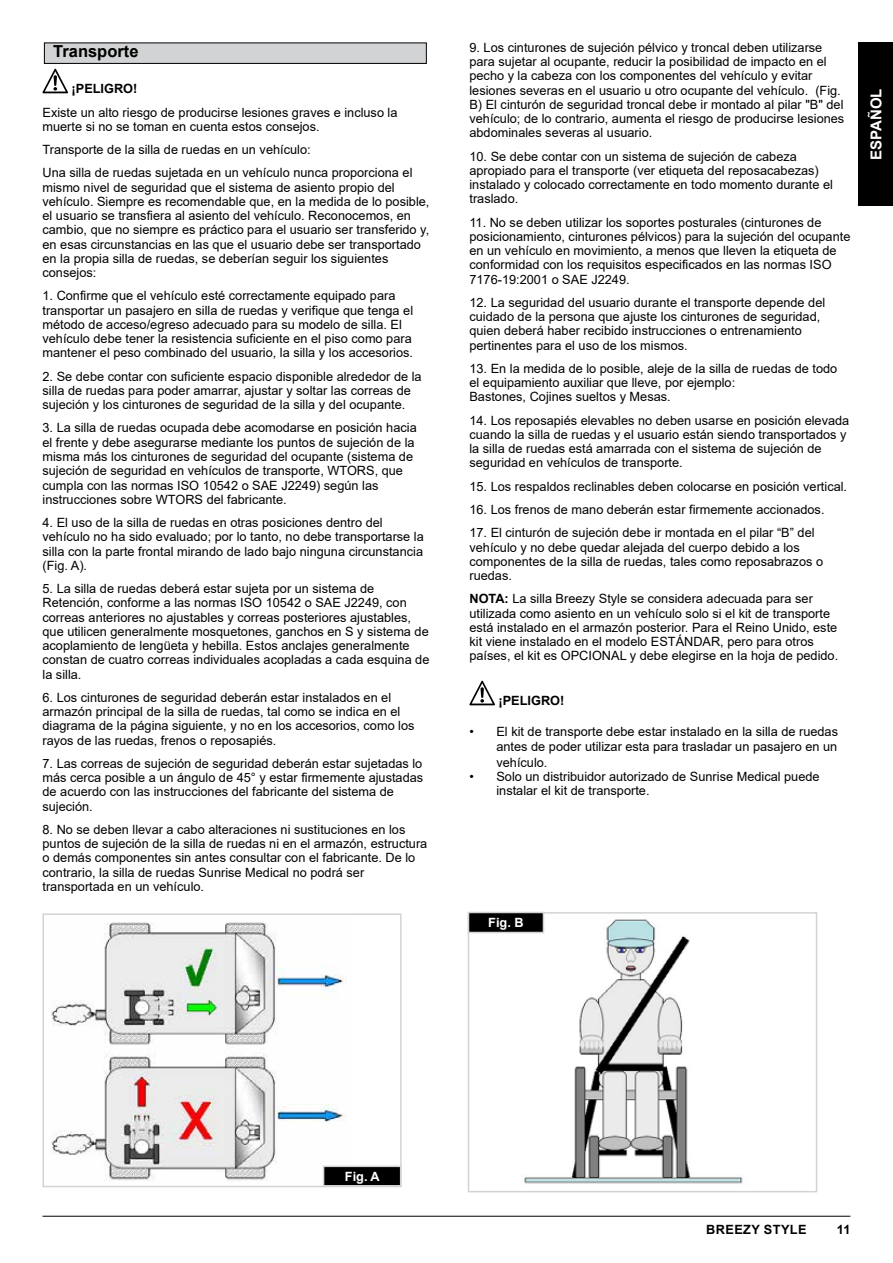
<style>
.page{position:relative;width:893px;height:1263px;background:#fff}
.page>*{position:absolute;margin:0;border:0;box-sizing:border-box;transform-origin:0 0}
.t1{font:700 16.5px "Arial";color:#000}
.t2{font:700 15px "Arial";color:#fff}
.t3{font:12.75px/14.2px "Arial";color:#000}
.t4{font:700 12.75px "Arial";color:#000}
.t5{font:700 12.75px "Arial";letter-spacing:.035em;color:#000}
.t6{font:700 12.75px "Arial";color:#fff}
.s1{font-weight:700}
</style>
<div class="page">
<hr style="left:43px;top:1216px;width:807px;height:1px;background:#000">
<div style="left:859px;top:43px;width:34px;height:163px;background:#000"></div>
<div style="left:44px;top:43px;width:382px;height:20px;background:#d1d3d4"></div>
<div style="left:44px;top:43px;width:383px;height:21px;border:1px solid #000"></div>
<svg style="left:43px;top:69px;width:25px;height:24px"></svg>
<img style="left:51px;top:922px;width:294px;height:260px">
<div style="left:43px;top:913px;width:359px;height:274px;border:2px solid #d1d3d4"></div>
<div style="left:324px;top:1166px;width:77px;height:20px;background:#000"></div>
<div style="left:323px;top:1165px;width:78px;height:21px;border:2px solid #d1d3d4"></div>
<svg style="left:469px;top:681px;width:26px;height:24px"></svg>
<img style="left:516px;top:915px;width:227px;height:269px">
<div style="left:468px;top:912px;width:349px;height:280px;border:2px solid #d1d3d4"></div>
<div style="left:468px;top:912px;width:75px;height:20px;background:#000"></div>
<div style="left:468px;top:912px;width:76px;height:21px;border:2px solid #d1d3d4"></div>
<p class="t1" style="left:53px;top:40px;width:87px">Transporte</p>
<p class="t4" style="left:72px;top:80px;width:67px">¡PELIGRO!</p>
<p class="t3" style="left:43px;top:105px;width:357px">Existe un alto riesgo de producirse lesiones graves e incluso la muerte si no se toman en cuenta estos consejos.</p>
<p class="t3" style="left:43px;top:138px;width:371px;line-height:23.2px">Transporte de la silla de ruedas en un vehículo:<br>Una silla de ruedas sujetada en un vehículo nunca proporciona el</p>
<p class="t3" style="left:43px;top:180px;width:388px">mismo nivel de seguridad que el sistema de asiento propio del vehículo. Siempre es recomendable que, en la medida de lo posible, el usuario se transfiera al asiento del vehículo. Reconocemos, en cambio, que no siempre es práctico para el usuario ser transferido y, en esas circunstancias en las que el usuario debe ser transportado en la propia silla de ruedas, se deberían seguir los siguientes consejos:</p>
<p class="t3" style="left:43px;top:289px;width:372px">1. Confirme que el vehículo esté correctamente equipado para transportar un pasajero en silla de ruedas y verifique que tenga el método de acceso/egreso adecuado para su modelo de silla. El vehículo debe tener la resistencia suficiente en el piso como para mantener el peso combinado del usuario, la silla y los accesorios.</p>
<p class="t3" style="left:43px;top:369px;width:381px">2. Se debe contar con suficiente espacio disponible alrededor de la silla de ruedas para poder amarrar, ajustar y soltar las correas de sujeción y los cinturones de seguridad de la silla y del ocupante.</p>
<p class="t3" style="left:43px;top:421px;width:376px">3. La silla de ruedas ocupada debe acomodarse en posición hacia el frente y debe asegurarse mediante los puntos de sujeción de la misma más los cinturones de seguridad del ocupante (sistema de sujeción de seguridad en vehículos de transporte, WTORS, que cumpla con las normas ISO 10542 o SAE J2249) según las instrucciones sobre WTORS del fabricante.</p>
<p class="t3" style="left:43px;top:515px;width:383px">4. El uso de la silla de ruedas en otras posiciones dentro del vehículo no ha sido evaluado; por lo tanto, no debe transportarse la silla con la parte frontal mirando de lado bajo ninguna circunstancia (Fig. A).</p>
<p class="t3" style="left:43px;top:581px;width:388px">5. La silla de ruedas deberá estar sujeta por un sistema de Retención, conforme a las normas ISO 10542 o SAE J2249, con correas anteriores no ajustables y correas posteriores ajustables, que utilicen generalmente mosquetones, ganchos en S y sistema de acoplamiento de lengüeta y hebilla. Estos anclajes generalmente constan de cuatro correas individuales acopladas a cada esquina de la silla.</p>
<p class="t3" style="left:43px;top:690px;width:374px">6. Los cinturones de seguridad deberán estar instalados en el armazón principal de la silla de ruedas, tal como se indica en el diagrama de la página siguiente, y no en los accesorios, como los rayos de las ruedas, frenos o reposapiés.</p>
<p class="t3" style="left:43px;top:756px;width:382px">7. Las correas de sujeción de seguridad deberán estar sujetadas lo más cerca posible a un ángulo de 45° y estar firmemente ajustadas de acuerdo con las instrucciones del fabricante del sistema de sujeción.</p>
<p class="t3" style="left:43px;top:822px;width:386px">8. No se deben llevar a cabo alteraciones ni sustituciones en los puntos de sujeción de la silla de ruedas ni en el armazón, estructura o demás componentes sin antes consultar con el fabricante. De lo contrario, la silla de ruedas Sunrise Medical no podrá ser transportada en un vehículo.</p>
<p class="t3" style="left:469px;top:40px;width:376px">9. Los cinturones de sujeción pélvico y troncal deben utilizarse para sujetar al ocupante, reducir la posibilidad de impacto en el pecho y la cabeza con los componentes del vehículo y evitar lesiones severas en el usuario u otro ocupante del vehículo. (Fig.<br>B) El cinturón de seguridad troncal debe ir montado al pilar "B" del vehículo; de lo contrario, aumenta el riesgo de producirse lesiones abdominales severas al usuario.</p>
<p class="t3" style="left:469px;top:149px;width:365px">10. Se debe contar con un sistema de sujeción de cabeza apropiado para el transporte (ver etiqueta del reposacabezas) instalado y colocado correctamente en todo momento durante el traslado.</p>
<p class="t3" style="left:469px;top:215px;width:382px">11. No se deben utilizar los soportes posturales (cinturones de posicionamiento, cinturones pélvicos) para la sujeción del ocupante en un vehículo en movimiento, a menos que lleven la etiqueta de conformidad con los requisitos especificados en las normas ISO 7176-19:2001 o SAE J2249.</p>
<p class="t3" style="left:469px;top:295px;width:357px">12. La seguridad del usuario durante el transporte depende del cuidado de la persona que ajuste los cinturones de seguridad, quien deberá haber recibido instrucciones o entrenamiento pertinentes para el uso de los mismos.</p>
<p class="t3" style="left:469px;top:361px;width:369px">13. En la medida de lo posible, aleje de la silla de ruedas de todo el equipamiento auxiliar que lleve, por ejemplo:<br>Bastones, Cojines sueltos y Mesas.</p>
<p class="t3" style="left:469px;top:413px;width:381px">14. Los reposapiés elevables no deben usarse en posición elevada cuando la silla de ruedas y el usuario están siendo transportados y la silla de ruedas está amarrada con el sistema de sujeción de seguridad en vehículos de transporte.</p>
<p class="t3" style="left:469px;top:479px;width:379px">15. Los respaldos reclinables deben colocarse en posición vertical.</p>
<p class="t3" style="left:469px;top:502px;width:357px">16. Los frenos de mano deberán estar firmemente accionados.</p>
<p class="t3" style="left:469px;top:526px;width:355px">17. El cinturón de sujeción debe ir montada en el pilar “B” del vehículo y no debe quedar alejada del cuerpo debido a los componentes de la silla de ruedas, tales como reposabrazos o ruedas.</p>
<p class="t3" style="left:469px;top:592px;width:370px"><span class="s1">NOTA:</span> La silla Breezy Style se considera adecuada para ser utilizada como asiento en un vehículo solo si el kit de transporte está instalado en el armazón posterior. Para el Reino Unido, este kit viene instalado en el modelo ESTÁNDAR, pero para otros países, el kit es OPCIONAL y debe elegirse en la hoja de pedido.</p>
<p class="t4" style="left:498px;top:692px;width:67px">¡PELIGRO!</p>
<p class="t3" style="left:496px;top:724px;width:343px;line-height:15.3px;text-align:justify;text-indent:-27px">• El kit de transporte debe estar instalado en la silla de ruedas antes de poder utilizar esta para trasladar un pasajero en un vehículo.</p>
<p class="t3" style="left:496px;top:769px;width:325px;text-indent:-27px">• Solo un distribuidor autorizado de Sunrise Medical puede instalar el kit de transporte.</p>
<p class="t2" style="left:866px;top:160px;width:73px;rotate:-90deg">ESPAÑOL</p>
<p class="t6" style="left:488px;top:914px;width:37px">Fig. B</p>
<p class="t6" style="left:345px;top:1167px;width:36px">Fig. A</p>
<p class="t5" style="left:706px;top:1220px;width:102px">BREEZY STYLE</p>
<p class="t4" style="left:837px;top:1220px;width:15px">11</p>
</div>
